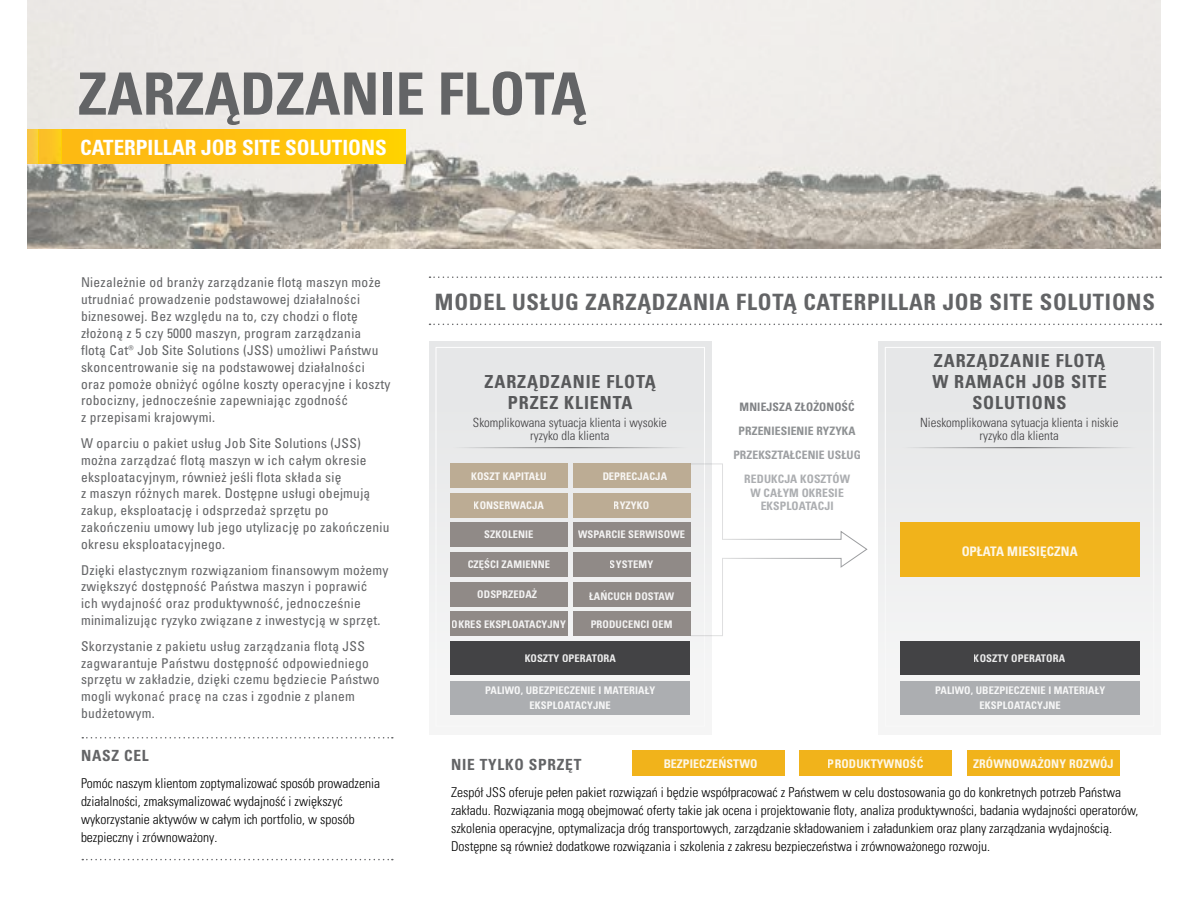
<style>
.page{position:relative;width:1188px;height:918px;background:#fff}
.page>*{position:absolute;margin:0;border:0;box-sizing:border-box;transform-origin:0 0}
.t1{font:58.35px "Univers LTCYR 67 Bold Cond";color:#636466}
.t2{font:22.5px "Univers LTCYR 67 Bold Cond";letter-spacing:.035em;color:#636466}
.t3{font:21px "Univers LTCYR 67 Bold Cond";color:#fff}
.t4{font:18px/21px "Univers LTCYR 67 Bold Cond";letter-spacing:.05em;color:#58595b;text-align:center}
.t5{font:15.3px "Univers LTCYR 67 Bold Cond";letter-spacing:.05em;color:#636466}
.t6{font:condensed 13.5px/16.8px "Univers LTCYR 57";letter-spacing:.02em;color:#636466}
.t7{font:13.5px/18px "Univers LTCYR 47 Light Cond";color:#000}
.t8{font:13.2px "Univers LTCYR 67 Bold Cond";letter-spacing:.01em;color:#fff}
.t9{font:12.75px/13.5px "Univers LTCYR 47 Light Cond";color:#414042;text-align:center}
.t10{font:12px "Univers LTCYR 67 Bold Cond";letter-spacing:.01em;color:#fff}
.t11{font:11.7px/13.5px "Univers LTCYR 67 Bold Cond";letter-spacing:.01em;color:#acaeb1;text-align:center}
.t12{font:11.7px "Univers LTCYR 67 Bold Cond";letter-spacing:.01em;color:#9d9fa2}
.t13{font:11.7px "Univers LTCYR 67 Bold Cond";letter-spacing:.01em;color:#8e9193}
.t14{font:11.7px "Univers LTCYR 67 Bold Cond";letter-spacing:.01em;color:#808285}
.t15{font:10.5px/14.2px "Univers LTCYR 67 Bold Cond";letter-spacing:.01em;color:#fff;text-align:center}
</style>
<div class="page">
<div style="left:429px;top:341px;width:283px;height:393px;background:linear-gradient(to right,#e9eaea,#e9e9ea)"></div>
<div style="left:878px;top:341px;width:283px;height:393px;background:#e6e7e8"></div>
<img style="left:27px;top:0;width:1134px;height:248px">
<svg style="left:430px;top:324px;width:731px;height:1px"></svg>
<svg style="left:430px;top:276px;width:731px;height:2px"></svg>
<svg style="left:82px;top:737px;width:311px;height:2px"></svg>
<svg style="left:82px;top:859px;width:311px;height:1px"></svg>
<div style="left:62px;top:130px;width:344px;height:33px;background:linear-gradient(to right,#fdb616,#ffce03)"></div>
<div style="left:38px;top:130px;width:24px;height:33px;background:linear-gradient(to right,#fbb92b,#fcce1a)"></div>
<div style="left:27px;top:130px;width:11px;height:33px;background:#f8c844"></div>
<div style="left:900px;top:523px;width:239px;height:54px;background:#f1b31b"></div>
<div style="left:450px;top:641px;width:240px;height:34px;background:#434345"></div>
<div style="left:900px;top:641px;width:239px;height:34px;background:#434345"></div>
<div style="left:450px;top:681px;width:240px;height:34px;background:#acaeb1"></div>
<div style="left:900px;top:681px;width:239px;height:34px;background:#acaeb1"></div>
<div style="left:632px;top:751px;width:153px;height:25px;background:#f1b31b"></div>
<div style="left:799px;top:751px;width:153px;height:25px;background:#f1b31b"></div>
<div style="left:967px;top:751px;width:153px;height:25px;background:#f1b31b"></div>
<div style="left:450px;top:464px;width:117px;height:24px;background:#bcac94"></div>
<div style="left:450px;top:523px;width:117px;height:24px;background:#908a87"></div>
<div style="left:450px;top:582px;width:117px;height:24px;background:#908a87"></div>
<div style="left:573px;top:552px;width:117px;height:25px;background:#908a87"></div>
<div style="left:573px;top:464px;width:117px;height:24px;background:#bcac94"></div>
<div style="left:450px;top:493px;width:117px;height:25px;background:#bcac94"></div>
<div style="left:573px;top:493px;width:117px;height:25px;background:#bcac94"></div>
<div style="left:450px;top:552px;width:117px;height:25px;background:#908a87"></div>
<div style="left:573px;top:523px;width:117px;height:24px;background:#908a87"></div>
<div style="left:450px;top:612px;width:117px;height:24px;background:#908a87"></div>
<div style="left:573px;top:582px;width:117px;height:24px;background:#908a87"></div>
<div style="left:573px;top:612px;width:117px;height:24px;background:#908a87"></div>
<div style="left:436px;top:347px;width:269px;height:380px;border:1px solid #fff"></div>
<div style="left:885px;top:347px;width:269px;height:380px;border:1px solid #fff"></div>
<hr style="left:451px;top:447px;width:239px;height:1px;background:#58595b">
<hr style="left:900px;top:447px;width:239px;height:1px;background:#58595b">
<svg style="left:689px;top:463px;width:179px;height:174px"></svg>
<h1 class="t1" style="left:78px;top:58px;width:510px">ZARZĄDZANIE FLOTĄ</h1>
<h3 class="t3" style="left:80px;top:135px;width:308px">CATERPILLAR JOB SITE SOLUTIONS</h3>
<p class="t6" style="left:81px;top:274px;width:311px">Niezależnie od branży zarządzanie flotą maszyn może utrudniać prowadzenie podstawowej działalności biznesowej. Bez względu na to, czy chodzi o flotę złożoną z 5 czy 5000 maszyn, program zarządzania<br>flotą Cat® Job Site Solutions (JSS) umożliwi Państwu skoncentrowanie się na podstawowej działalności oraz pomoże obniżyć ogólne koszty operacyjne i koszty robocizny, jednocześnie zapewniając zgodność<br>z przepisami krajowymi.</p>
<p class="t6" style="left:81px;top:434px;width:310px">W oparciu o pakiet usług Job Site Solutions (JSS) można zarządzać flotą maszyn w ich całym okresie eksploatacyjnym, również jeśli flota składa się<br>z maszyn różnych marek. Dostępne usługi obejmują zakup, eksploatację i odsprzedaż sprzętu po zakończeniu umowy lub jego utylizację po zakończeniu okresu eksploatacyjnego.</p>
<p class="t6" style="left:81px;top:561px;width:309px">Dzięki elastycznym rozwiązaniom finansowym możemy zwiększyć dostępność Państwa maszyn i poprawić<br>ich wydajność oraz produktywność, jednocześnie minimalizując ryzyko związane z inwestycją w sprzęt.</p>
<p class="t6" style="left:81px;top:637px;width:300px">Skorzystanie z pakietu usług zarządzania flotą JSS zagwarantuje Państwu dostępność odpowiedniego sprzętu w zakładzie, dzięki czemu będziecie Państwo mogli wykonać pracę na czas i zgodnie z planem budżetowym.</p>
<p class="t5" style="left:81px;top:746px;width:69px">NASZ CEL</p>
<p class="t7" style="left:81px;top:773px;width:301px">Pomóc naszym klientom zoptymalizować sposób prowadzenia działalności, zmaksymalizować wydajność i zwiększyć wykorzystanie aktywów w całym ich portfolio, w sposób bezpieczny i zrównoważony.</p>
<h2 class="t2" style="left:435px;top:289px;width:721px">MODEL USŁUG ZARZĄDZANIA FLOTĄ CATERPILLAR JOB SITE SOLUTIONS</h2>
<h3 class="t4" style="left:932px;top:349px;width:176px">ZARZĄDZANIE FLOTĄ<br>W RAMACH JOB SITE<br>SOLUTIONS</h3>
<h3 class="t4" style="left:485px;top:370px;width:173px">ZARZĄDZANIE FLOTĄ<br>PRZEZ KLIENTA</h3>
<p class="t14" style="left:740px;top:399px;width:117px">MNIEJSZA ZŁOŻONOŚĆ</p>
<p class="t13" style="left:739px;top:423px;width:119px">PRZENIESIENIE RYZYKA</p>
<p class="t12" style="left:733px;top:448px;width:129px">PRZEKSZTAŁCENIE USŁUG</p>
<p class="t11" style="left:744px;top:472px;width:107px">REDUKCJA KOSZTÓW<br>W CAŁYM OKRESIE<br>EKSPLOATACJI</p>
<p class="t9" style="left:473px;top:415px;width:196px">Skomplikowana sytuacja klienta i wysokie ryzyko dla klienta</p>
<p class="t9" style="left:920px;top:415px;width:200px">Nieskomplikowana sytuacja klienta i niskie ryzyko dla klienta</p>
<p class="t15" style="left:471px;top:469px;width:77px">KOSZT KAPITAŁU</p>
<p class="t15" style="left:602px;top:469px;width:66px">DEPRECJACJA</p>
<p class="t15" style="left:474px;top:498px;width:72px">KONSERWACJA</p>
<p class="t15" style="left:614px;top:498px;width:37px">RYZYKO</p>
<p class="t15" style="left:484px;top:527px;width:51px">SZKOLENIE</p>
<p class="t15" style="left:578px;top:527px;width:108px">WSPARCIE SERWISOWE</p>
<p class="t15" style="left:468px;top:557px;width:84px">CZĘŚCI ZAMIENNE</p>
<p class="t15" style="left:610px;top:557px;width:45px">SYSTEMY</p>
<p class="t8" style="left:961px;top:543px;width:118px">OPŁATA MIESIĘCZNA</p>
<p class="t15" style="left:477px;top:587px;width:61px">ODSPRZEDAŻ</p>
<p class="t15" style="left:452px;top:617px;width:115px">OKRES EKSPLOATACYJNY</p>
<p class="t15" style="left:589px;top:589px;width:86px">ŁAŃCUCH DOSTAW</p>
<p class="t15" style="left:591px;top:617px;width:83px">PRODUCENCI OEM</p>
<p class="t15" style="left:525px;top:651px;width:93px">KOSZTY OPERATORA</p>
<p class="t15" style="left:974px;top:651px;width:93px">KOSZTY OPERATORA</p>
<p class="t15" style="left:485px;top:683px;width:172px">PALIWO, UBEZPIECZENIE I MATERIAŁY<br>EKSPLOATACYJNE</p>
<p class="t15" style="left:935px;top:683px;width:172px">PALIWO, UBEZPIECZENIE I MATERIAŁY<br>EKSPLOATACYJNE</p>
<p class="t10" style="left:663px;top:756px;width:96px">BEZPIECZEŃSTWO</p>
<p class="t10" style="left:828px;top:756px;width:97px">PRODUKTYWNOŚĆ</p>
<p class="t10" style="left:973px;top:756px;width:142px">ZRÓWNOWAŻONY ROZWÓJ</p>
<p class="t5" style="left:451px;top:756px;width:132px">NIE TYLKO SPRZĘT</p>
<p class="t7" style="left:451px;top:783px;width:689px">Zespół JSS oferuje pełen pakiet rozwiązań i będzie współpracować z Państwem w celu dostosowania go do konkretnych potrzeb Państwa zakładu. Rozwiązania mogą obejmować oferty takie jak ocena i projektowanie floty, analiza produktywności, badania wydajności operatorów, szkolenia operacyjne, optymalizacja dróg transportowych, zarządzanie składowaniem i załadunkiem oraz plany zarządzania wydajnością.<br>Dostępne są również dodatkowe rozwiązania i szkolenia z zakresu bezpieczeństwa i zrównoważonego rozwoju.</p>
</div>
